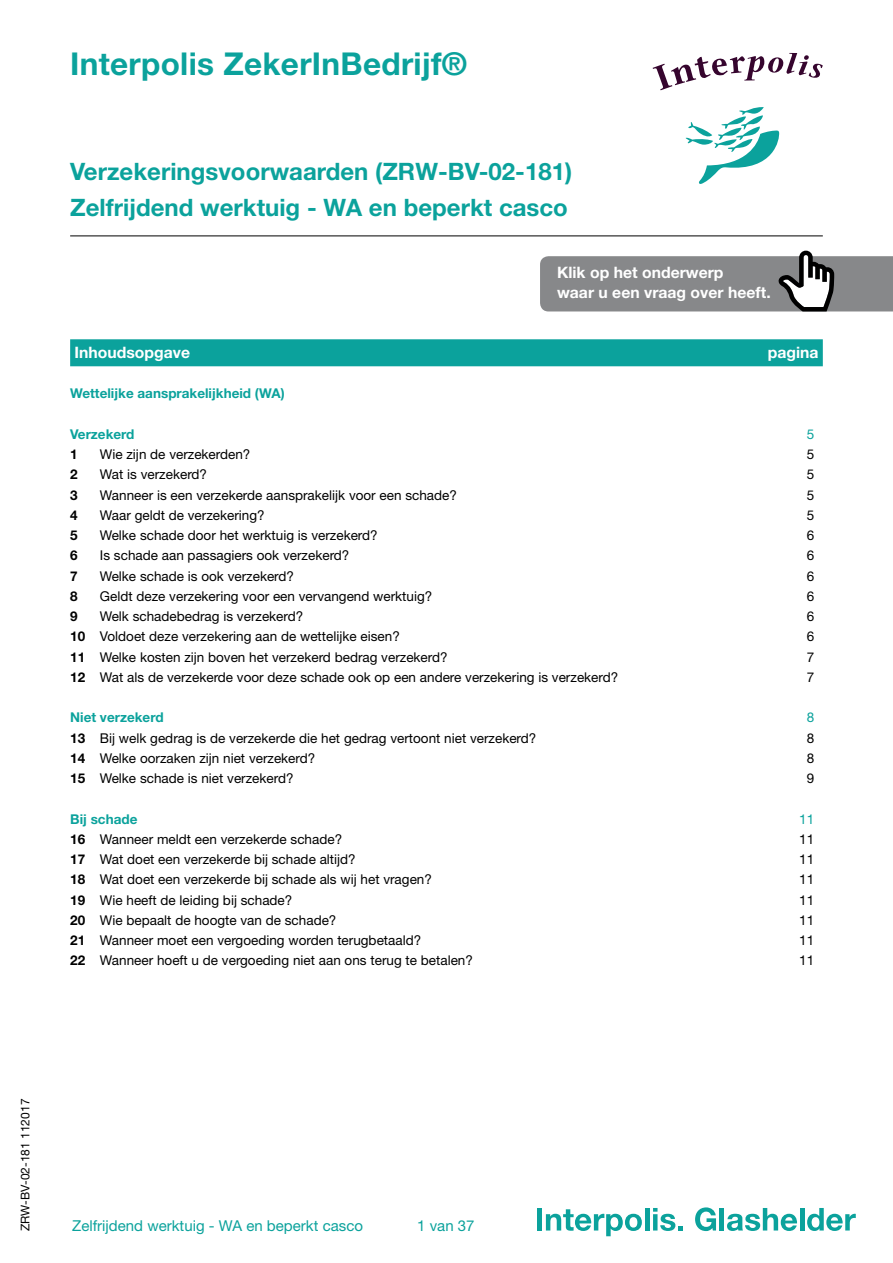
<style>
.page{position:relative;width:893px;height:1263px;background:#fff}
.page>*{position:absolute;margin:0;border:0;box-sizing:border-box;transform-origin:0 0}
.t1{font:700 31.5px "Helvetica Neue LT Std";letter-spacing:.01em;color:#0ba29c}
.t2{font:700 24px/36px "Helvetica Neue LT Std";color:#0ba29c}
.t3{font:700 15.75px/20.2px "Helvetica Neue LT Std";color:#fff}
.t4{font:15px "Helvetica Neue LT Std";color:#0ba29c}
.t5{font:13.5px "Helvetica Neue LT Std";color:#000}
.t6{font:700 13.5px "Helvetica Neue LT Std";color:#0ba29c}
.t7{font:700 13.5px "Helvetica Neue LT Std";color:#000}
.t8{font:13.5px "Helvetica Neue LT Std";color:#0ba29c}
.t9{font:12px "Helvetica Neue LT Std";color:#000}
.s1{font-weight:700}
</style>
<div class="page">
<hr style="left:70px;top:236px;width:753px;height:1px;background:#000">
<div style="left:537px;top:1208px;width:5px;height:22px;background:#0ba29c"></div>
<svg style="left:546px;top:1209px;width:96px;height:27px"></svg>
<hr style="left:645px;top:1208px;width:4px;height:22px;background:#0ba29c">
<svg style="left:653px;top:1208px;width:30px;height:23px"></svg>
<svg style="left:695px;top:1207px;width:21px;height:24px"></svg>
<hr style="left:720px;top:1208px;width:4px;height:22px;background:#0ba29c">
<svg style="left:727px;top:1208px;width:70px;height:23px"></svg>
<hr style="left:800px;top:1208px;width:4px;height:22px;background:#0ba29c">
<svg style="left:807px;top:1208px;width:49px;height:23px"></svg>
<svg style="left:540px;top:251px;width:353px;height:60px;background:#909193"></svg>
<div style="left:70px;top:339px;width:753px;height:27px;background:#0ba29c"></div>
<svg style="left:653px;top:53px;width:170px;height:37px"></svg>
<svg style="left:685px;top:107px;width:95px;height:77px"></svg>
<h1 class="t1" style="left:70px;top:45px;width:398px">Interpolis ZekerInBedrijf®</h1>
<h2 class="t2" style="left:70px;top:153px;width:504px">Verzekeringsvoorwaarden (ZRW-BV-02-181)<br>Zelfrijdend werktuig - WA en beperkt casco</h2>
<p class="t3" style="left:557px;top:262px;width:215px">Klik op het onderwerp<br>waar u een vraag over heeft.</p>
<p class="t3" style="left:74px;top:342px;width:117px">Inhoudsopgave</p>
<p class="t3" style="left:768px;top:342px;width:52px">pagina</p>
<p class="t6" style="left:70px;top:385px;width:216px">Wettelijke aansprakelijkheid (WA)</p>
<p class="t6" style="left:70px;top:426px;width:66px">Verzekerd</p>
<p class="t8" style="left:807px;top:426px;width:9px">5</p>
<p class="t7" style="left:70px;top:446px;width:9px">1</p>
<p class="t5" style="left:100px;top:446px;width:152px">Wie zijn de verzekerden?</p>
<p class="t5" style="left:807px;top:446px;width:9px">5</p>
<p class="t7" style="left:70px;top:466px;width:9px">2</p>
<p class="t5" style="left:100px;top:466px;width:109px">Wat is verzekerd?</p>
<p class="t5" style="left:807px;top:466px;width:9px">5</p>
<p class="t7" style="left:70px;top:486px;width:9px">3</p>
<p class="t5" style="left:100px;top:487px;width:359px">Wanneer is een verzekerde aansprakelijk voor een schade?</p>
<p class="t5" style="left:807px;top:487px;width:9px">5</p>
<p class="t7" style="left:70px;top:507px;width:9px">4</p>
<p class="t5" style="left:100px;top:507px;width:166px">Waar geldt de verzekering?</p>
<p class="t5" style="left:807px;top:507px;width:9px">5</p>
<p class="t7" style="left:70px;top:527px;width:9px">5</p>
<p class="t5" style="left:100px;top:527px;width:279px">Welke schade door het werktuig is verzekerd?</p>
<p class="t5" style="left:807px;top:527px;width:9px">6</p>
<p class="t7" style="left:70px;top:547px;width:9px">6</p>
<p class="t5" style="left:100px;top:547px;width:251px">Is schade aan passagiers ook verzekerd?</p>
<p class="t5" style="left:807px;top:547px;width:9px">6</p>
<p class="t7" style="left:70px;top:567px;width:9px">7</p>
<p class="t5" style="left:100px;top:568px;width:196px">Welke schade is ook verzekerd?</p>
<p class="t5" style="left:807px;top:568px;width:9px">6</p>
<p class="t7" style="left:70px;top:588px;width:9px">8</p>
<p class="t5" style="left:100px;top:588px;width:334px">Geldt deze verzekering voor een vervangend werktuig?</p>
<p class="t5" style="left:807px;top:588px;width:9px">6</p>
<p class="t7" style="left:70px;top:608px;width:9px">9</p>
<p class="t5" style="left:100px;top:608px;width:205px">Welk schadebedrag is verzekerd?</p>
<p class="t5" style="left:807px;top:608px;width:9px">6</p>
<p class="t5" style="left:70px;top:628px;width:331px"><span class="s1">10</span> Voldoet deze verzekering aan de wettelijke eisen?</p>
<p class="t5" style="left:807px;top:628px;width:9px">6</p>
<p class="t5" style="left:70px;top:649px;width:379px"><span class="s1">11</span> Welke kosten zijn boven het verzekerd bedrag verzekerd?</p>
<p class="t5" style="left:807px;top:649px;width:9px">7</p>
<p class="t5" style="left:70px;top:669px;width:550px"><span class="s1">12</span> Wat als de verzekerde voor deze schade ook op een andere verzekering is verzekerd?</p>
<p class="t5" style="left:807px;top:669px;width:9px">7</p>
<p class="t6" style="left:70px;top:709px;width:95px">Niet verzekerd</p>
<p class="t8" style="left:807px;top:709px;width:9px">8</p>
<p class="t5" style="left:70px;top:730px;width:468px"><span class="s1">13</span> Bij welk gedrag is de verzekerde die het gedrag vertoont niet verzekerd?</p>
<p class="t5" style="left:807px;top:730px;width:9px">8</p>
<p class="t5" style="left:70px;top:750px;width:247px"><span class="s1">14</span> Welke oorzaken zijn niet verzekerd?</p>
<p class="t5" style="left:807px;top:750px;width:9px">8</p>
<p class="t5" style="left:70px;top:770px;width:225px"><span class="s1">15</span> Welke schade is niet verzekerd?</p>
<p class="t5" style="left:807px;top:770px;width:9px">9</p>
<p class="t6" style="left:70px;top:810px;width:69px">Bij schade</p>
<p class="t8" style="left:799px;top:811px;width:17px">11</p>
<p class="t5" style="left:70px;top:831px;width:274px"><span class="s1">16</span> Wanneer meldt een verzekerde schade?</p>
<p class="t5" style="left:799px;top:831px;width:17px">11</p>
<p class="t5" style="left:70px;top:851px;width:287px"><span class="s1">17</span> Wat doet een verzekerde bij schade altijd?</p>
<p class="t5" style="left:799px;top:851px;width:17px">11</p>
<p class="t5" style="left:70px;top:871px;width:363px"><span class="s1">18</span> Wat doet een verzekerde bij schade als wij het vragen?</p>
<p class="t5" style="left:799px;top:871px;width:17px">11</p>
<p class="t5" style="left:70px;top:892px;width:224px"><span class="s1">19</span> Wie heeft de leiding bij schade?</p>
<p class="t5" style="left:799px;top:892px;width:17px">11</p>
<p class="t5" style="left:70px;top:912px;width:268px"><span class="s1">20</span> Wie bepaalt de hoogte van de schade?</p>
<p class="t5" style="left:799px;top:912px;width:17px">11</p>
<p class="t5" style="left:70px;top:932px;width:353px"><span class="s1">21</span> Wanneer moet een vergoeding worden terugbetaald?</p>
<p class="t5" style="left:799px;top:932px;width:17px">11</p>
<p class="t5" style="left:70px;top:952px;width:404px"><span class="s1">22</span> Wanneer hoeft u de vergoeding niet aan ons terug te betalen?</p>
<p class="t5" style="left:799px;top:952px;width:17px">11</p>
<p class="t9" style="left:18px;top:1231px;width:134px;rotate:-90deg">ZRW-BV-02-181 112017</p>
<p class="t4" style="left:72px;top:1216px;width:292px">Zelfrijdend werktuig - WA en beperkt casco</p>
<p class="t4" style="left:417px;top:1217px;width:59px">1 van 37</p>
</div>
